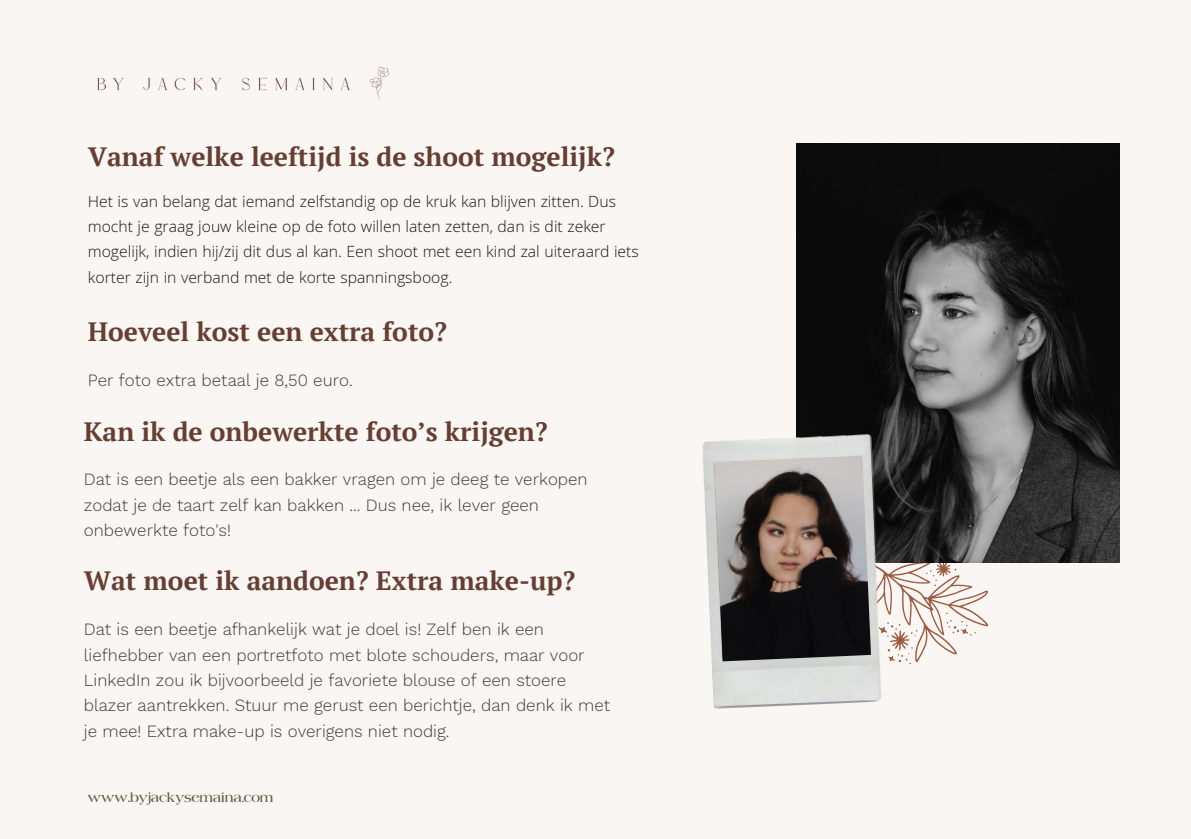
<style>
.page{position:relative;width:1191px;height:839px;background:#fff}
.page>*{position:absolute;margin:0;border:0;box-sizing:border-box;transform-origin:0 0}
.t1{font:700 26.4px "PT Serif";color:#663e32}
.t2{font:300 17px/25.4px "Work Sans";color:#3c3a36}
.t3{font:300 17px/25.4px "Khula";color:#17130e}
.t4{font:700 14px "QT Agate Type";color:#5e553e}
</style>
<div class="page">
<div style="left:0;top:0;width:1191px;height:838px;background:#faf6f3"></div>
<svg style="left:883px;top:562px;width:120px;height:102px"></svg>
<img style="left:797px;top:143px;width:322px;height:419px">
<img style="left:702px;top:434px;width:181px;height:274px">
<img style="left:714px;top:455px;width:157px;height:206px">
<img style="left:97px;top:67px;width:293px;height:33px">
<h2 class="t1" style="left:88px;top:139px;width:529px">Vanaf welke leeftijd is de shoot mogelijk?</h2>
<h1 class="t3" style="left:88px;top:188px;width:553px">Het is van belang dat iemand zelfstandig op de kruk kan blijven zitten. Dus mocht je graag jouw kleine op de foto willen laten zetten, dan is dit zeker mogelijk, indien hij/zij dit dus al kan. Een shoot met een kind zal uiteraard iets korter zijn in verband met de korte spanningsboog.</h1>
<h2 class="t1" style="left:88px;top:314px;width:361px">Hoeveel kost een extra foto?</h2>
<p class="t2" style="left:88px;top:367px;width:266px">Per foto extra betaal je 8,50 euro.</p>
<h2 class="t1" style="left:84px;top:413px;width:465px">Kan ik de onbewerkte foto’s krijgen?</h2>
<h1 class="t2" style="left:84px;top:466px;width:505px">Dat is een beetje als een bakker vragen om je deeg te verkopen zodat je de taart zelf kan bakken ... Dus nee, ik lever geen onbewerkte foto's!</h1>
<p class="t1" style="left:84px;top:563px;width:493px">Wat moet ik aandoen? Extra make-up?</p>
<p class="t2" style="left:84px;top:616px;width:528px">Dat is een beetje afhankelijk wat je doel is! Zelf ben ik een liefhebber van een portretfoto met blote schouders, maar voor LinkedIn zou ik bijvoorbeeld je favoriete blouse of een stoere blazer aantrekken. Stuur me gerust een berichtje, dan denk ik met je mee! Extra make-up is overigens niet nodig.</p>
<h1 class="t4" style="left:88px;top:789px;width:187px">www.byjackysemaina.com</h1>
</div>
